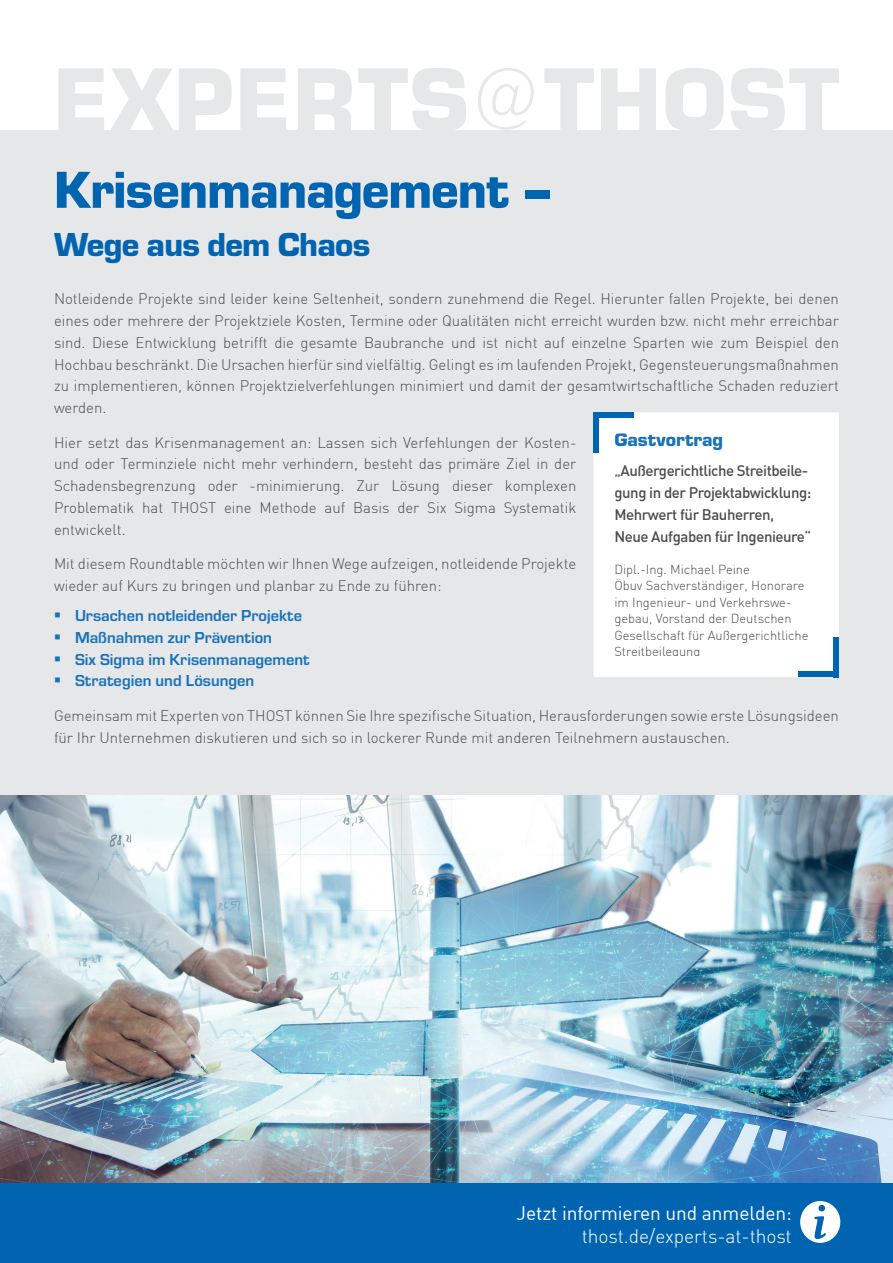
<style>
.page{position:relative;width:893px;height:1263px;background:#fff}
.page>*{position:absolute;margin:0;border:0;box-sizing:border-box;transform-origin:0 0}
.t1{font:900 54px "Eurostile";letter-spacing:-.02em;color:#0164b1}
.t2{font:900 34.5px "Eurostile";letter-spacing:-.02em;color:#0164b1}
.t3{font:900 19.5px "Eurostile";color:#1772ba}
.t4{font:19.2px "DIN Regular T";letter-spacing:-.005em;color:#fff}
.t5{font:19.2px "DIN Light T";letter-spacing:-.005em;color:#fff}
.t6{font:700 16.5px "Eurostile";color:#1772ba}
.t7{font:15px/21.8px "DIN Light T";color:#4b4c4d;text-align:justify}
.t8{font:15px/21.8px "DIN Medium T";letter-spacing:-.03em;color:#4b4c4d}
.t9{font:12.9px/16.5px "DIN Light T";color:#4b4c4d}
.s1{font-size:14.4px}
</style>
<div class="page">
<div style="left:0;top:131px;width:893px;height:1132px;background:#e6e7e9"></div>
<div style="left:0;top:1182px;width:893px;height:81px;background:#0164b1"></div>
<div style="left:800px;top:1201px;width:40px;height:42px;background:#fff;border-radius:50%"></div>
<svg style="left:814px;top:1205px;width:12px;height:34px"></svg>
<img style="left:0;top:795px;width:893px;height:387px">
<svg style="left:58px;top:68px;width:781px;height:63px;fill:#e6e7e9"></svg>
<svg style="left:478px;top:68px;width:56px;height:62px"></svg>
<div style="left:604px;top:423px;width:224px;height:244px;background:#fff"></div>
<div style="left:593px;top:412px;width:246px;height:265px;border:21px solid #fff"></div>
<div style="left:593px;top:412px;width:40px;height:6px;background:#0164b1"></div>
<div style="left:593px;top:412px;width:6px;height:41px;background:#0164b1"></div>
<div style="left:799px;top:671px;width:40px;height:6px;background:#0164b1"></div>
<div style="left:833px;top:637px;width:6px;height:40px;background:#0164b1"></div>
<h1 class="t1" style="left:54px;top:151px;width:503px">Krisenmanagement –</h1>
<h2 class="t2" style="left:54px;top:220px;width:318px">Wege aus dem Chaos</h2>
<p class="t7" style="left:54px;top:288px;width:786px">Notleidende Projekte sind leider keine Seltenheit, sondern zunehmend die Regel. Hierunter fallen Projekte, bei denen eines oder mehrere der Projektziele Kosten, Termine oder Qualitäten nicht erreicht wurden bzw. nicht mehr erreichbar sind. Diese Entwicklung betrifft die gesamte Baubranche und ist nicht auf einzelne Sparten wie zum Beispiel den Hochbau beschränkt. Die Ursachen hierfür sind vielfältig. Gelingt es im laufenden Projekt, Gegensteuerungsmaßnahmen zu implementieren, können Projektzielverfehlungen minimiert und damit der gesamtwirtschaftliche Schaden reduziert werden.</p>
<p class="t7" style="left:54px;top:431px;width:524px">Hier setzt das Krisenmanagement an: Lassen sich Verfehlungen der Kosten&shy;und oder Terminziele nicht mehr verhindern, besteht das primäre Ziel in der Schadensbegrenzung oder -minimierung. Zur Lösung dieser komplexen Problematik hat THOST eine Methode auf Basis der Six Sigma Systematik entwickelt.</p>
<p class="t7" style="left:54px;top:553px;width:524px">Mit diesem Roundtable möchten wir Ihnen Wege aufzeigen, notleidende Projekte wieder auf Kurs zu bringen und planbar zu Ende zu führen:</p>
<p class="t6" style="left:54px;top:604px;width:250px">▪ Ursachen notleidender Projekte</p>
<p class="t6" style="left:54px;top:626px;width:220px">▪ Maßnahmen zur Prävention</p>
<p class="t6" style="left:54px;top:647px;width:257px">▪ Six Sigma im Krisenmanagement</p>
<p class="t6" style="left:54px;top:669px;width:202px">▪ Strategien und Lösungen</p>
<p class="t7" style="left:54px;top:704px;width:786px">Gemeinsam mit Experten von THOST können Sie Ihre spezifische Situation, Herausforderungen sowie erste Lösungsideen für Ihr Unternehmen diskutieren und sich so in lockerer Runde mit anderen Teilnehmern austauschen.</p>
<h3 class="t3" style="left:614px;top:426px;width:110px">Gastvortrag</h3>
<p class="t8" style="left:614px;top:459px;width:198px"><span class="s1">„</span>Außergerichtliche Streitbeile&shy;gung in der Projektabwicklung:<br>Mehrwert für Bauherren,<br>Neue Aufgaben für Ingenieure<span class="s1">“</span></p>
<p class="t9" style="left:614px;top:560px;width:196px">Dipl.-Ing. Michael Peine<br>Öbuv Sachverständiger, Honorare im Ingenieur- und Verkehrswe&shy;gebau, Vorstand der Deutschen<br>Gesellschaft für Außergerichtliche<br>Streitbeilegung</p>
<p class="t4" style="left:516px;top:1201px;width:277px">Jetzt informieren und anmelden:</p>
<p class="t5" style="left:582px;top:1224px;width:212px">thost.de/experts-at-thost</p>
</div>
